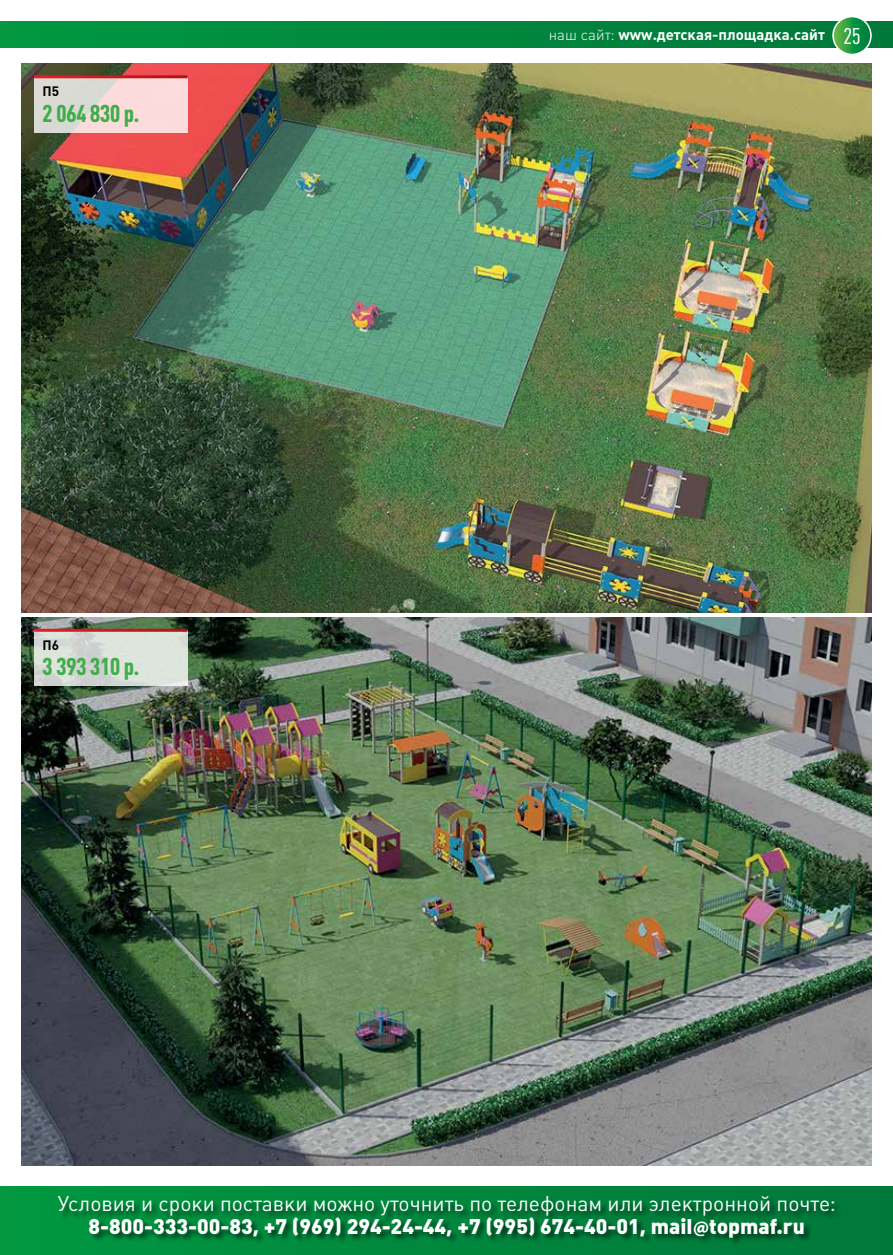
<style>
.page{position:relative;width:893px;height:1255px;background:#fff}
.page>*{position:absolute;margin:0;border:0;box-sizing:border-box;transform-origin:0 0}
.t1{font:700 24px "Plumb Condensed";color:#41ad49}
.t2{font:21px/22.5px "Plumb";color:#fff;text-align:center}
.t3{font:700 15px "Plumb";color:#fff}
.t4{font:700 13.5px "Plumb";color:#000}
.s1{font-weight:300}
.s2{font-family:"Plumb Condensed";font-weight:400;font-size:22.5px}
.s3{font-weight:900}
.s4{font-family:"Myriad Pro";font-weight:900}
</style>
<div class="page">
<div style="left:0;top:1186px;width:893px;height:68px;background:linear-gradient(to right,#009841,#00783a)"></div>
<div style="left:0;top:21px;width:893px;height:26px;background:linear-gradient(to right,#009740,#03793c)"></div>
<svg style="left:833px;top:17px;width:38px;height:37px"></svg>
<div style="left:832px;top:16px;width:40px;height:39px;border:2px solid #fff;border-radius:50%"></div>
<div style="left:58px;top:1196px;width:784px;height:49px;background:#000;opacity:.55"></div>
<img style="left:21px;top:64px;width:851px;height:548px">
<img style="left:21px;top:617px;width:851px;height:548px">
<svg style="left:34px;top:78px;width:154px;height:54px;background:#edd9d7"></svg>
<hr style="left:34px;top:75px;width:154px;height:3px;background:#fff">
<svg style="left:34px;top:631px;width:154px;height:55px;background:#d8dbd5"></svg>
<hr style="left:34px;top:628px;width:154px;height:3px;background:#fff">
<p class="t4" style="left:43px;top:84px;width:18px">П5</p>
<p class="t1" style="left:43px;top:100px;width:98px">2 064 830 р.</p>
<p class="t4" style="left:43px;top:637px;width:18px">П6</p>
<p class="t1" style="left:43px;top:653px;width:98px">3 393 310 р.</p>
<p class="t3" style="left:549px;top:26px;width:313px"><span class="s1">наш сайт:</span> www.детская-площадка.сайт <span class="s2">25</span></p>
<p class="t2" style="left:58px;top:1192px;width:780px">Условия и сроки поставки можно уточнить по телефонам или электронной почте:<br><span class="s3">8-800-333-00-83, +7 (969) 294-24-44, +7 (995) 674-40-01, mail</span><span class="s4">@</span><span class="s3">topmaf.ru</span></p>
</div>
